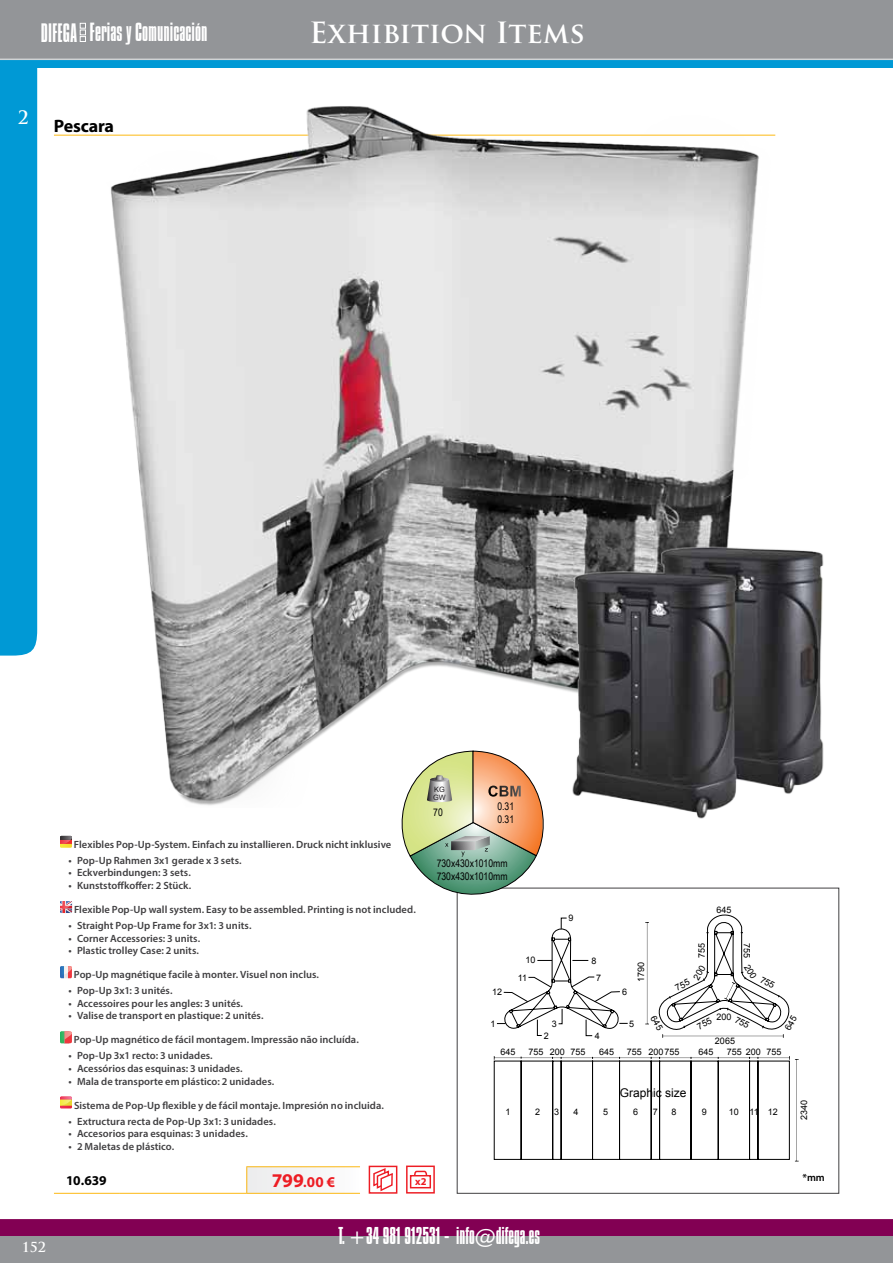
<style>
.page{position:relative;width:893px;height:1263px;background:#fff}
.page>*{position:absolute;margin:0;border:0;box-sizing:border-box;transform-origin:0 0}
.t1{font:700 28.5px "Trajan Pro";color:#fff}
.t2{font:300 22.65px "Compacta BT";color:#fff}
.t3{font:300 21px "Compacta BT";color:#fff}
.t4{font:700 19.5px "Myriad Pro";color:#ed1d24}
.t5{font:700 18px "Myriad Pro";letter-spacing:-.01em;color:#000}
.t6{font:700 18px "Trajan Pro";color:#fff}
.t7{font:700 13.5px "Myriad Pro";color:#000}
.t8{font:700 13.5px "Trajan Pro";color:#fff}
.t9{font:12px "Arial";color:#000}
.t10{font:600 10.5px "Myriad Pro";letter-spacing:.005em;color:#414042}
.t11{font:10.5px/12.6px "Arial Narrow";color:#000}
.t12{font:600 10.5px "Myriad Pro";color:#000}
.t13{font:700 10.5px "Myriad Pro";color:#ed1d24}
.t14{font:9px/16.6px "Arial";color:#000;text-align:center}
.t15{font:7.35px/7.5px "Arial";color:#1a171b}
.s1{font-size:22.95px}
.s2{font-size:13.5px}
.s3{font-size:15px}
</style>
<div class="page">
<div style="left:0;top:1219px;width:893px;height:17px;background:#820053"></div>
<div style="left:0;top:1236px;width:893px;height:27px;background:#939598"></div>
<div style="left:0;top:59px;width:893px;height:9px;background:#0099d5"></div>
<div style="left:0;top:60px;width:37px;height:596px;background:#0099d5"></div>
<div style="left:0;top:0;width:892px;height:60px;background:#939598"></div>
<svg style="left:892px;top:0;width:1px;height:60px"></svg>
<svg style="left:80px;top:23px;width:6px;height:19px"></svg>
<div style="left:457px;top:888px;width:382px;height:306px;border:1px solid #414042"></div>
<hr style="left:54px;top:135px;width:721px;height:1px;background:#fdb913">
<div style="left:247px;top:1167px;width:113px;height:26px;background:#f4f4f4"></div>
<hr style="left:54px;top:1193px;width:65px;height:1px;background:#fdb913">
<hr style="left:119px;top:1193px;width:128px;height:1px;background:#fdb913">
<svg style="left:246px;top:1167px;width:1px;height:26px"></svg>
<hr style="left:246px;top:1166px;width:114px;height:1px;background:#fdb913">
<hr style="left:247px;top:1193px;width:113px;height:1px;background:#fdb913">
<img style="left:100px;top:106px;width:673px;height:700px">
<div style="left:369px;top:1166px;width:28px;height:28px;background:#fff;border:1px solid #ed1d24"></div>
<svg style="left:372px;top:1167px;width:22px;height:25px"></svg>
<img style="left:553px;top:541px;width:271px;height:278px">
<svg style="left:60px;top:836px;width:12px;height:12px"></svg>
<svg style="left:60px;top:901px;width:12px;height:12px"></svg>
<svg style="left:60px;top:966px;width:12px;height:12px"></svg>
<svg style="left:60px;top:1031px;width:12px;height:12px"></svg>
<svg style="left:60px;top:1096px;width:12px;height:12px"></svg>
<div style="left:406px;top:1165px;width:29px;height:28px;background:#fff;border:1px solid #ed1d24"></div>
<svg style="left:414px;top:1170px;width:14px;height:5px"></svg>
<div style="left:410px;top:1175px;width:21px;height:13px;background:#fff;border:1px solid #ed1d24"></div>
<svg style="left:494px;top:1056px;width:305px;height:105px"></svg>
<svg style="left:389px;top:750px;width:166px;height:161px"></svg>
<svg style="left:496px;top:918px;width:294px;height:120px"></svg>
<h2 class="t2" style="left:41px;top:20px;width:168px"><span class="s1">DIFEGA</span> Ferias y Comunicación</h2>
<h3 class="t6" style="left:18px;top:107px;width:12px">2</h3>
<h3 class="t5" style="left:54px;top:114px;width:62px">Pescara</h3>
<h1 class="t1" style="left:310px;top:15px;width:277px">Exhibition Items</h1>
<p class="t15" style="left:433px;top:786px;width:14px">kg gw</p>
<p class="t11" style="left:433px;top:805px;width:11px">70</p>
<p class="t11" style="left:497px;top:800px;width:18px">0.31<br>0.31</p>
<p class="t11" style="left:437px;top:857px;width:72px">730x430x1010mm<br>730x430x1010mm</p>
<p class="t10" style="left:74px;top:838px;width:319px">Flexibles Pop-Up-System. Einfach zu installieren. Druck nicht inklusive</p>
<p class="t10" style="left:69px;top:854px;width:175px">• Pop-Up Rahmen 3x1 gerade x 3 sets.</p>
<p class="t10" style="left:69px;top:866px;width:124px">• Eckverbindungen: 3 sets.</p>
<p class="t10" style="left:69px;top:879px;width:124px">• Kunststoffkoffer: 2 Stück.</p>
<p class="t10" style="left:74px;top:903px;width:343px">Flexible Pop-Up wall system. Easy to be assembled. Printing is not included.</p>
<p class="t10" style="left:69px;top:919px;width:184px">• Straight Pop-Up Frame for 3x1: 3 units.</p>
<p class="t10" style="left:69px;top:931px;width:133px">• Corner Accessories: 3 units.</p>
<p class="t10" style="left:69px;top:944px;width:132px">• Plastic trolley Case: 2 units.</p>
<p class="t10" style="left:74px;top:968px;width:247px">Pop-Up magnétique facile à monter. Visuel non inclus.</p>
<p class="t10" style="left:69px;top:984px;width:106px">• Pop-Up 3x1: 3 unités.</p>
<p class="t10" style="left:69px;top:997px;width:176px">• Accessoires pour les angles: 3 unités.</p>
<p class="t10" style="left:69px;top:1009px;width:197px">• Valise de transport en plastique: 2 unités.</p>
<p class="t10" style="left:74px;top:1033px;width:286px">Pop-Up magnético de fácil montagem. Impressão não incluída.</p>
<p class="t10" style="left:69px;top:1049px;width:146px">• Pop-Up 3x1 recto: 3 unidades.</p>
<p class="t10" style="left:69px;top:1062px;width:176px">• Acessórios das esquinas: 3 unidades.</p>
<p class="t10" style="left:69px;top:1074px;width:207px">• Mala de transporte em plástico: 2 unidades.</p>
<p class="t10" style="left:74px;top:1098px;width:311px">Sistema de Pop-Up flexible y de fácil montaje. Impresión no incluida.</p>
<p class="t10" style="left:69px;top:1114px;width:209px">• Extructura recta de Pop-Up 3x1: 3 unidades.</p>
<p class="t10" style="left:69px;top:1127px;width:181px">• Accesorios para esquinas: 3 unidades.</p>
<p class="t10" style="left:69px;top:1139px;width:107px">• 2 Maletas de plástico.</p>
<p class="t13" style="left:415px;top:1175px;width:13px">x2</p>
<p class="t14" style="left:716px;top:901px;width:17px">645</p>
<p class="t14" style="left:569px;top:910px;width:7px">9</p>
<p class="t14" style="left:693px;top:958px;width:17px;rotate:-90deg">755</p>
<p class="t14" style="left:755px;top:943px;width:17px;rotate:90deg">755</p>
<p class="t14" style="left:525px;top:952px;width:12px">10</p>
<p class="t14" style="left:591px;top:952px;width:11px">8<br>7</p>
<p class="t14" style="left:633px;top:982px;width:22px;rotate:-90deg">1790</p>
<p class="t14" style="left:518px;top:969px;width:11px">11</p>
<p class="t14" style="left:492px;top:984px;width:12px">12</p>
<p class="t14" style="left:622px;top:984px;width:7px">6</p>
<p class="t14" style="left:716px;top:1008px;width:17px">200</p>
<p class="t14" style="left:552px;top:1016px;width:7px">3</p>
<p class="t14" style="left:490px;top:1016px;width:7px">1</p>
<p class="t14" style="left:629px;top:1016px;width:7px">5</p>
<p class="t14" style="left:595px;top:1027px;width:7px">4</p>
<p class="t14" style="left:544px;top:1028px;width:7px">2</p>
<p class="t14" style="left:715px;top:1033px;width:22px">2065</p>
<p class="t14" style="left:501px;top:1044px;width:17px">645</p>
<p class="t14" style="left:528px;top:1044px;width:58px">755 200 755</p>
<p class="t14" style="left:599px;top:1044px;width:17px">645</p>
<p class="t14" style="left:627px;top:1044px;width:54px">755 200755</p>
<p class="t14" style="left:698px;top:1044px;width:17px">645</p>
<p class="t14" style="left:727px;top:1044px;width:56px">755 200 755</p>
<p class="t9" style="left:620px;top:1085px;width:68px">Graphic size</p>
<p class="t14" style="left:796px;top:1120px;width:22px;rotate:-90deg">2340</p>
<p class="t14" style="left:506px;top:1103px;width:7px">1</p>
<p class="t14" style="left:535px;top:1103px;width:7px">2</p>
<p class="t14" style="left:554px;top:1103px;width:7px">3</p>
<p class="t14" style="left:573px;top:1103px;width:7px">4</p>
<p class="t14" style="left:603px;top:1103px;width:7px">5</p>
<p class="t14" style="left:633px;top:1103px;width:7px">6</p>
<p class="t14" style="left:653px;top:1103px;width:7px">7</p>
<p class="t14" style="left:671px;top:1103px;width:7px">8</p>
<p class="t14" style="left:702px;top:1103px;width:7px">9</p>
<p class="t14" style="left:729px;top:1103px;width:50px">10 11 12</p>
<p class="t7" style="left:66px;top:1171px;width:42px">10.639</p>
<h3 class="t4" style="left:272px;top:1168px;width:65px">799<span class="s2">.</span><span class="s3">00 €</span></h3>
<p class="t12" style="left:802px;top:1170px;width:24px">*mm</p>
<p class="t8" style="left:22px;top:1239px;width:26px">152</p>
<h3 class="t3" style="left:338px;top:1224px;width:203px">T. +34 981 912531 - info@difega.es</h3>
</div>
